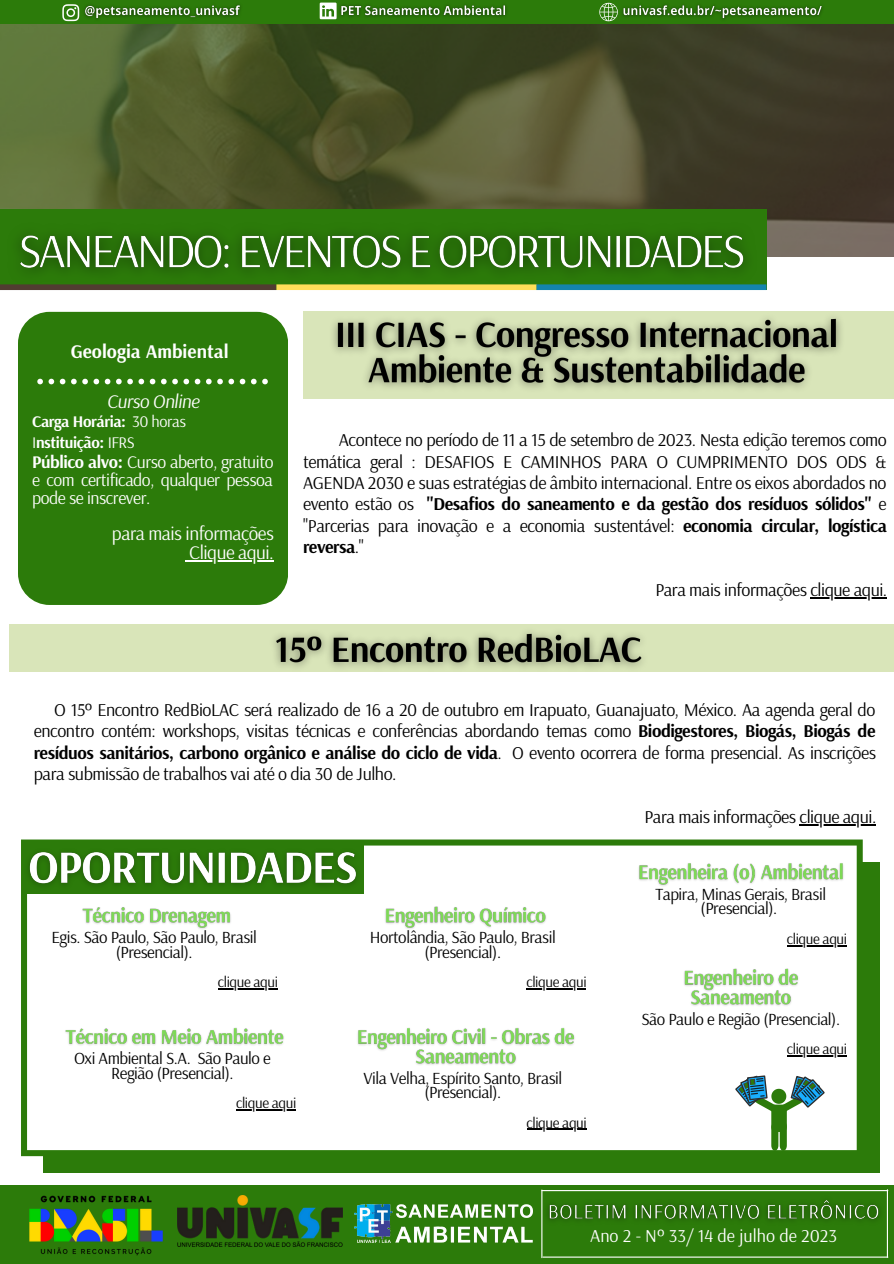
<style>
.page{position:relative;width:894px;height:1264px;background:#fff}
.page>*{position:absolute;margin:0;border:0;box-sizing:border-box;transform-origin:0 0}
.t1{font:700 19.35px "Arsenal";color:#fff}
.t2{font:19.2px "Arsenal";letter-spacing:-.025em;color:#fff}
.t3{font:italic 19.2px "Arsenal";letter-spacing:-.025em;color:#fff}
.t4{font:18.15px "Arsenal";color:#fff}
.t5{font:18px/21.5px "Arsenal";letter-spacing:-.025em;color:#000;text-align:justify}
.t6{font:17.7px/18px "Arsenal";letter-spacing:-.025em;color:#fff;text-align:justify}
.t7{font:16.95px/14.7px "Arsenal";letter-spacing:-.025em;color:#000;text-align:center}
.t8{font:700 16.2px "Arsenal";letter-spacing:-.025em;color:#fff}
.t9{font:14.85px "Arsenal";letter-spacing:-.025em;color:#000}
.s1{font-weight:400}
.s2{font-weight:700}
</style>
<div class="page">
<svg style="left:0;top:24px;width:893px;height:232px;background:#4c512d"></svg>
<div style="left:0;top:0;width:893px;height:24px;background:#2c7b0a"></div>
<svg style="left:62px;top:4px;width:16px;height:17px"></svg>
<svg style="left:319px;top:3px;width:15px;height:16px"></svg>
<svg style="left:599px;top:2px;width:17px;height:20px"></svg>
<div style="left:0;top:1185px;width:893px;height:78px;background:#2c7b0a"></div>
<div style="left:18px;top:312px;width:269px;height:293px;background:#2c7b0a;border-radius:31px"></div>
<div style="left:44px;top:862px;width:835px;height:310px;background:#2c7b0a"></div>
<div style="left:21px;top:839px;width:841px;height:317px;background:#fff"></div>
<div style="left:303px;top:312px;width:590px;height:86px;background:#d9e5b9"></div>
<svg style="left:734px;top:1075px;width:90px;height:75px;background:#b3cdc1"></svg>
<hr style="left:543px;top:1256px;width:344px;height:1px;background:#fff">
<hr style="left:541px;top:1189px;width:1px;height:68px;background:#fff">
<hr style="left:886px;top:1189px;width:1px;height:68px;background:#fff">
<img style="left:541px;top:1189px;width:348px;height:45px">
<img style="left:177px;top:1195px;width:166px;height:51px">
<img style="left:354px;top:1204px;width:178px;height:38px">
<div style="left:10px;top:624px;width:883px;height:48px;background:#d9e5b9"></div>
<svg style="left:37px;top:379px;width:231px;height:5px"></svg>
<img style="left:29px;top:1195px;width:134px;height:61px">
<img style="left:21px;top:839px;width:346px;height:68px">
<img style="left:0;top:199px;width:770px;height:92px">
<img style="left:78px;top:4px;width:170px;height:22px">
<img style="left:334px;top:2px;width:178px;height:24px">
<img style="left:616px;top:4px;width:212px;height:22px">
<img style="left:274px;top:632px;width:368px;height:36px">
<hr style="left:799px;top:824px;width:76px;height:1px;background:#000">
<img style="left:320px;top:311px;width:532px;height:88px">
<hr style="left:810px;top:597px;width:76px;height:1px;background:#000">
<img style="left:77px;top:897px;width:158px;height:36px">
<hr style="left:218px;top:988px;width:60px;height:1px;background:#000">
<hr style="left:189px;top:560px;width:84px;height:1px;background:#fff">
<img style="left:60px;top:1018px;width:229px;height:36px">
<hr style="left:236px;top:1109px;width:60px;height:1px;background:#000">
<img style="left:678px;top:959px;width:125px;height:56px">
<hr style="left:786px;top:1055px;width:60px;height:1px;background:#000">
<img style="left:633px;top:854px;width:215px;height:36px">
<hr style="left:786px;top:945px;width:60px;height:1px;background:#000">
<img style="left:352px;top:1018px;width:227px;height:56px">
<hr style="left:526px;top:1128px;width:60px;height:1px;background:#000">
<img style="left:379px;top:897px;width:171px;height:36px">
<hr style="left:526px;top:988px;width:60px;height:1px;background:#000">
<p class="t1" style="left:71px;top:338px;width:159px">Geologia Ambiental</p>
<p class="t3" style="left:107px;top:389px;width:94px">Curso Online</p>
<p class="t8" style="left:32px;top:411px;width:155px">Carga Horária: <span class="s1">30 horas</span></p>
<p class="t8" style="left:32px;top:431px;width:104px"><span class="s1">I</span>nstituição: <span class="s1">IFRS</span></p>
<p class="t6" style="left:32px;top:452px;width:243px"><span class="s2">Público alvo:</span> Curso aberto, gratuito e com certificado, qualquer pessoa pode se inscrever.</p>
<p class="t2" style="left:112px;top:521px;width:163px">para mais informações</p>
<p class="t2" style="left:189px;top:540px;width:86px">Clique aqui.</p>
<p class="t5" style="left:303px;top:428px;width:585px;text-indent:36px">Acontece no período de 11 a 15 de setembro de 2023. Nesta edição teremos como temática geral : DESAFIOS E CAMINHOS PARA O CUMPRIMENTO DOS ODS &amp; AGENDA 2030 e suas estratégias de âmbito internacional. Entre os eixos abordados no evento estão os <span class="s2">"Desafios do saneamento e da gestão dos resíduos sólidos"</span> e "Parcerias para inovação e a economia sustentável: <span class="s2">economia circular, logística reversa</span>."</p>
<p class="t5" style="left:655px;top:578px;width:233px">Para mais informações clique aqui.</p>
<p class="t5" style="left:34px;top:698px;width:843px;text-indent:21px">O 15º Encontro RedBioLAC será realizado de 16 a 20 de outubro em Irapuato, Guanajuato, México. Aa agenda geral do encontro contém: workshops, visitas técnicas e conferências abordando temas como <span class="s2">Biodigestores, Biogás, Biogás de resíduos sanitários, carbono orgânico e análise do ciclo de vida</span>. O evento ocorrera de forma presencial. As inscrições para submissão de trabalhos vai até o dia 30 de Julho.</p>
<p class="t5" style="left:644px;top:805px;width:233px">Para mais informações clique aqui.</p>
<p class="t7" style="left:51px;top:929px;width:207px">Egis. São Paulo, São Paulo, Brasil (Presencial).</p>
<p class="t9" style="left:218px;top:972px;width:62px">clique aqui</p>
<p class="t7" style="left:74px;top:1050px;width:198px">Oxi Ambiental S.A. São Paulo e<br>Região (Presencial).</p>
<p class="t9" style="left:236px;top:1093px;width:62px">clique aqui</p>
<p class="t7" style="left:369px;top:929px;width:187px">Hortolândia, São Paulo, Brasil (Presencial).</p>
<p class="t9" style="left:526px;top:972px;width:62px">clique aqui</p>
<p class="t7" style="left:363px;top:1069px;width:200px">Vila Velha, Espírito Santo, Brasil (Presencial).</p>
<p class="t9" style="left:526px;top:1112px;width:62px">clique aqui</p>
<p class="t7" style="left:655px;top:886px;width:172px">Tapira, Minas Gerais, Brasil (Presencial).</p>
<p class="t9" style="left:786px;top:929px;width:62px">clique aqui</p>
<p class="t7" style="left:641px;top:1010px;width:200px">São Paulo e Região (Presencial).</p>
<p class="t9" style="left:786px;top:1039px;width:62px">clique aqui</p>
<p class="t4" style="left:590px;top:1224px;width:248px">Ano 2 - Nº 33/ 14 de julho de 2023</p>
</div>
